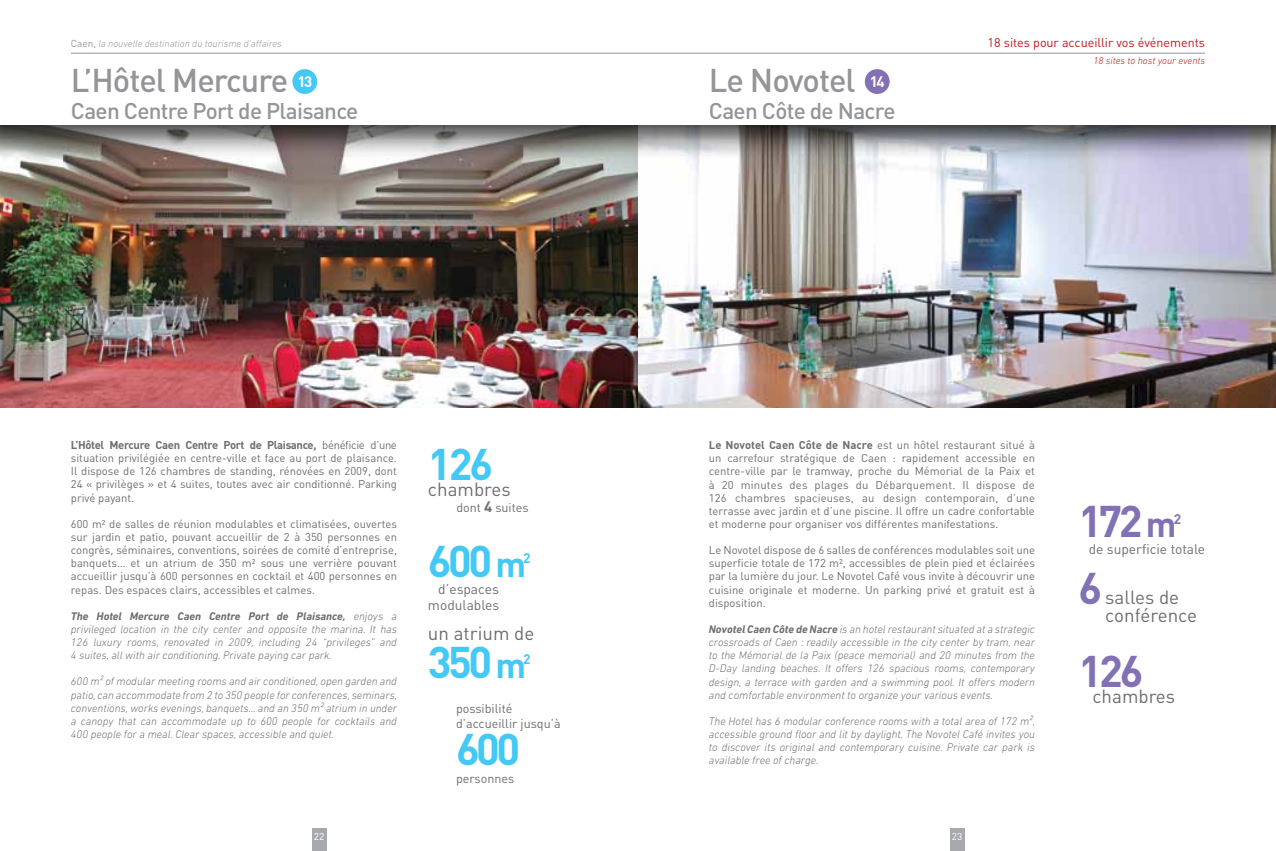
<style>
.page{position:relative;width:1276px;height:851px;background:#fff}
.page>*{position:absolute;margin:0;border:0;box-sizing:border-box;transform-origin:0 0}
.t1{font:700 43.75px "DIN";letter-spacing:-.08em;color:#44c8f5}
.t2{font:700 43.75px "DIN";letter-spacing:-.075em;color:#8271b4}
.t3{font:500 32.5px "DIN";letter-spacing:-.03em;color:#939598}
.t4{font:500 22.5px "DIN";letter-spacing:-.03em;color:#939598}
.t5{font:18.75px/17.5px "DIN";color:#6d6e71}
.t6{font:700 15px "DIN";color:#fff}
.t7{font:13.75px/16.5px "DIN";color:#6d6e71;text-align:right}
.t8{font:700 13.75px "DIN";color:#44c8f5}
.t9{font:700 13.75px "DIN";color:#8271b4}
.t10{font:12.5px/15px "DIN";color:#6d6e71}
.t11{font:12.5px "DIN";color:#c4161c}
.t12{font:11.25px/13.1px "DIN";color:#6d6e71;text-align:justify}
.t13{font:italic 300 11.25px/13.1px "DIN Next LT Pro";color:#6d6e71;text-align:justify}
.t14{font:italic 300 10px "DIN Next LT Pro";color:#939598}
.t15{font:italic 300 10px "DIN Next LT Pro";color:#c4161c}
.t16{font:10px "DIN";color:#fff}
.s1{font-family:"DIN";font-weight:400;font-style:normal}
.s2{font-weight:700}
.s3{font-weight:700;font-size:15px}
.s4{font-size:35px}
</style>
<div class="page">
<div style="left:312px;top:828px;width:14px;height:22px;background:#a7a9ac"></div>
<div style="left:950px;top:828px;width:14px;height:22px;background:#a7a9ac"></div>
<img style="left:0;top:160px;width:1276px;height:247px">
<div style="left:0;top:0;width:1276px;height:160px;background:#000;opacity:.75"></div>
<div style="left:0;top:0;width:1276px;height:124px;background:#fff"></div>
<div style="left:865px;top:69px;width:24px;height:25px;background:#8271b4;border-radius:50%"></div>
<div style="left:292px;top:69px;width:25px;height:25px;background:#44c8f5;border-radius:50%"></div>
<hr style="left:71px;top:53px;width:567px;height:1px;background:#939598">
<hr style="left:638px;top:53px;width:567px;height:1px;background:#939598">
<p class="t14" style="left:71px;top:38px;width:212px"><span class="s1">Caen,</span> la nouvelle destination du tourisme d’affaires</p>
<p class="t11" style="left:987px;top:35px;width:219px">18 sites pour accueillir vos événements</p>
<p class="t15" style="left:1093px;top:54px;width:113px">18 sites to host your events</p>
<h2 class="t3" style="left:71px;top:60px;width:219px">L’Hôtel Mercure</h2>
<h3 class="t6" style="left:870px;top:72px;width:16px">14</h3>
<h3 class="t4" style="left:71px;top:97px;width:289px">Caen Centre Port de Plaisance</h3>
<h2 class="t3" style="left:709px;top:60px;width:148px">Le Novotel</h2>
<h3 class="t4" style="left:709px;top:97px;width:188px">Caen Côte de Nacre</h3>
<h3 class="t6" style="left:297px;top:72px;width:16px">13</h3>
<p class="t12" style="left:71px;top:438px;width:328px"><span class="s2">L’Hôtel Mercure Caen Centre Port de Plaisance,</span> bénéficie d’une situation privilégiée en centre-ville et face au port de plaisance.<br>Il dispose de 126 chambres de standing, rénovées en 2009, dont 24 « privilèges » et 4 suites, toutes avec air conditionné. Parking privé payant.</p>
<p class="t12" style="left:71px;top:517px;width:328px">600 m² de salles de réunion modulables et climatisées, ouvertes sur jardin et patio, pouvant accueillir de 2 à 350 personnes en congrès, séminaires, conventions, soirées de comité d’entreprise, banquets… et un atrium de 350 m² sous une verrière pouvant accueillir jusqu’à 600 personnes en cocktail et 400 personnes en repas. Des espaces clairs, accessibles et calmes.</p>
<p class="t13" style="left:71px;top:609px;width:328px"><span class="s2">The Hotel Mercure Caen Centre Port de Plaisance,</span> enjoys a privileged location in the city center and opposite the marina. It has 126 luxury rooms, renovated in 2009, including 24 “privileges” and 4 suites, all with air conditioning. Private paying car park.</p>
<p class="t13" style="left:71px;top:675px;width:328px">600 m² of modular meeting rooms and air conditioned, open garden and patio, can accommodate from 2 to 350 people for conferences, seminars, conventions, works evenings, banquets... and an 350 m² atrium in under a canopy that can accommodate up to 600 people for cocktails and 400 people for a meal. Clear spaces, accessible and quiet.</p>
<h1 class="t1" style="left:428px;top:435px;width:67px">126</h1>
<h3 class="t5" style="left:428px;top:480px;width:84px">chambres</h3>
<p class="t10" style="left:456px;top:500px;width:74px">dont <span class="s3">4</span> suites</p>
<h1 class="t1" style="left:428px;top:532px;width:100px">600 <span class="s4">m</span></h1>
<p class="t8" style="left:523px;top:549px;width:9px">2</p>
<p class="t7" style="left:428px;top:580px;width:73px">d’espaces modulables</p>
<h3 class="t5" style="left:428px;top:624px;width:108px">un atrium de</h3>
<h1 class="t1" style="left:428px;top:633px;width:100px">350 <span class="s4">m</span></h1>
<p class="t8" style="left:523px;top:650px;width:9px">2</p>
<p class="t10" style="left:456px;top:700px;width:106px">possibilité d’accueillir jusqu’à</p>
<h1 class="t1" style="left:456px;top:720px;width:66px">600</h1>
<p class="t10" style="left:456px;top:770px;width:60px">personnes</p>
<p class="t12" style="left:709px;top:438px;width:328px"><span class="s2">Le Novotel Caen Côte de Nacre</span> est un hôtel restaurant situé à un carrefour stratégique de Caen : rapidement accessible en centre-ville par le tramway, proche du Mémorial de la Paix et à 20 minutes des plages du Débarquement. Il dispose de 126 chambres spacieuses, au design contemporain, d’une terrasse avec jardin et d’une piscine. Il offre un cadre confortable et moderne pour organiser vos différentes manifestations.</p>
<p class="t12" style="left:709px;top:543px;width:328px">Le Novotel dispose de 6 salles de conférences modulables soit une superficie totale de 172 m², accessibles de plein pied et éclairées par la lumière du jour. Le Novotel Café vous invite à découvrir une cuisine originale et moderne. Un parking privé et gratuit est à disposition.</p>
<p class="t13" style="left:709px;top:622px;width:328px"><span class="s2">Novotel Caen Côte de Nacre</span> is an hotel restaurant situated at a strategic crossroads of Caen : readily accessible in the city center by tram, near to the Mémorial de la Paix (peace memorial) and 20 minutes from the D-Day landing beaches. It offers 126 spacious rooms, contemporary design, a terrace with garden and a swimming pool. It offers modern and comfortable environment to organize your various events.</p>
<p class="t13" style="left:709px;top:714px;width:328px">The Hotel has 6 modular conference rooms with a total area of 172 m², accessible ground floor and lit by daylight. The Novotel Café invites you to discover its original and contemporary cuisine. Private car park is available free of charge.</p>
<p class="t16" style="left:314px;top:829px;width:12px">22</p>
<p class="t16" style="left:951px;top:829px;width:12px">23</p>
<h1 class="t2" style="left:1078px;top:493px;width:100px">172 <span class="s4">m</span></h1>
<p class="t9" style="left:1173px;top:509px;width:9px">2</p>
<p class="t7" style="left:1088px;top:540px;width:118px">de superficie totale</p>
<h1 class="t2" style="left:1078px;top:559px;width:25px">6</h1>
<h3 class="t5" style="left:1105px;top:588px;width:93px">salles de conférence</h3>
<h1 class="t2" style="left:1078px;top:642px;width:67px">126</h1>
<h3 class="t5" style="left:1092px;top:686px;width:84px">chambres</h3>
</div>
